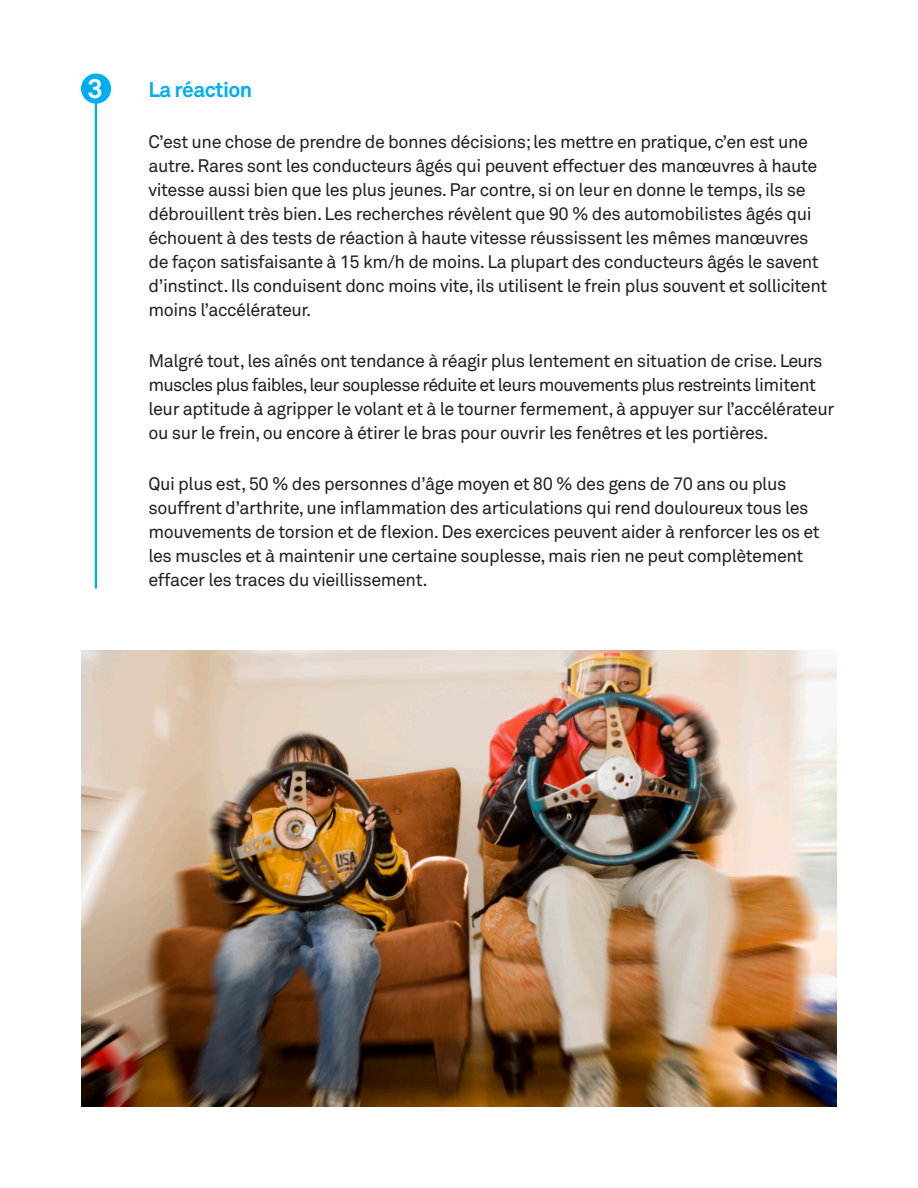
<style>
.page{position:relative;width:918px;height:1188px;background:#fff}
.page>*{position:absolute;margin:0;border:0;box-sizing:border-box;transform-origin:0 0}
.t1{font:700 27px "Akkurat Std";color:#fff}
.Points-de-forme_para{font:700 21px "Akkurat Std";letter-spacing:-.025em;color:#00aeef}
.Points-de-forme_para-2{font:18px/24px "Akkurat Std";letter-spacing:-.025em;color:#231f20}
</style>
<div class="page">
<img style="left:81px;top:650px;width:756px;height:457px">
<div style="left:81px;top:74px;width:30px;height:30px;background:#00aeef;border-radius:50%"></div>
<hr style="left:95px;top:102px;width:2px;height:487px;background:#00aeef">
<p class="t1" style="left:88px;top:72px;width:17px">3</p>
<p class="Points-de-forme_para" style="left:148px;top:77px;width:105px">La réaction</p>
<p class="Points-de-forme_para-2" style="left:148px;top:130px;width:680px">C’est une chose de prendre de bonnes décisions; les mettre en pratique, c’en est une autre. Rares sont les conducteurs âgés qui peuvent effectuer des manœuvres à haute vitesse aussi bien que les plus jeunes. Par contre, si on leur en donne le temps, ils se débrouillent très bien. Les recherches révèlent que 90 % des automobilistes âgés qui échouent à des tests de réaction à haute vitesse réussissent les mêmes manœuvres de façon satisfaisante à 15 km/h de moins. La plupart des conducteurs âgés le savent d’instinct. Ils conduisent donc moins vite, ils utilisent le frein plus souvent et sollicitent moins l’accélérateur.</p>
<p class="Points-de-forme_para-2" style="left:148px;top:349px;width:687px">Malgré tout, les aînés ont tendance à réagir plus lentement en situation de crise. Leurs muscles plus faibles, leur souplesse réduite et leurs mouvements plus restreints limitent leur aptitude à agripper le volant et à le tourner fermement, à appuyer sur l’accélérateur ou sur le frein, ou encore à étirer le bras pour ouvrir les fenêtres et les portières.</p>
<p class="Points-de-forme_para-2" style="left:148px;top:472px;width:673px">Qui plus est, 50 % des personnes d’âge moyen et 80 % des gens de 70 ans ou plus souffrent d’arthrite, une inflammation des articulations qui rend douloureux tous les mouvements de torsion et de flexion. Des exercices peuvent aider à renforcer les os et les muscles et à maintenir une certaine souplesse, mais rien ne peut complètement effacer les traces du vieillissement.</p>
</div>
